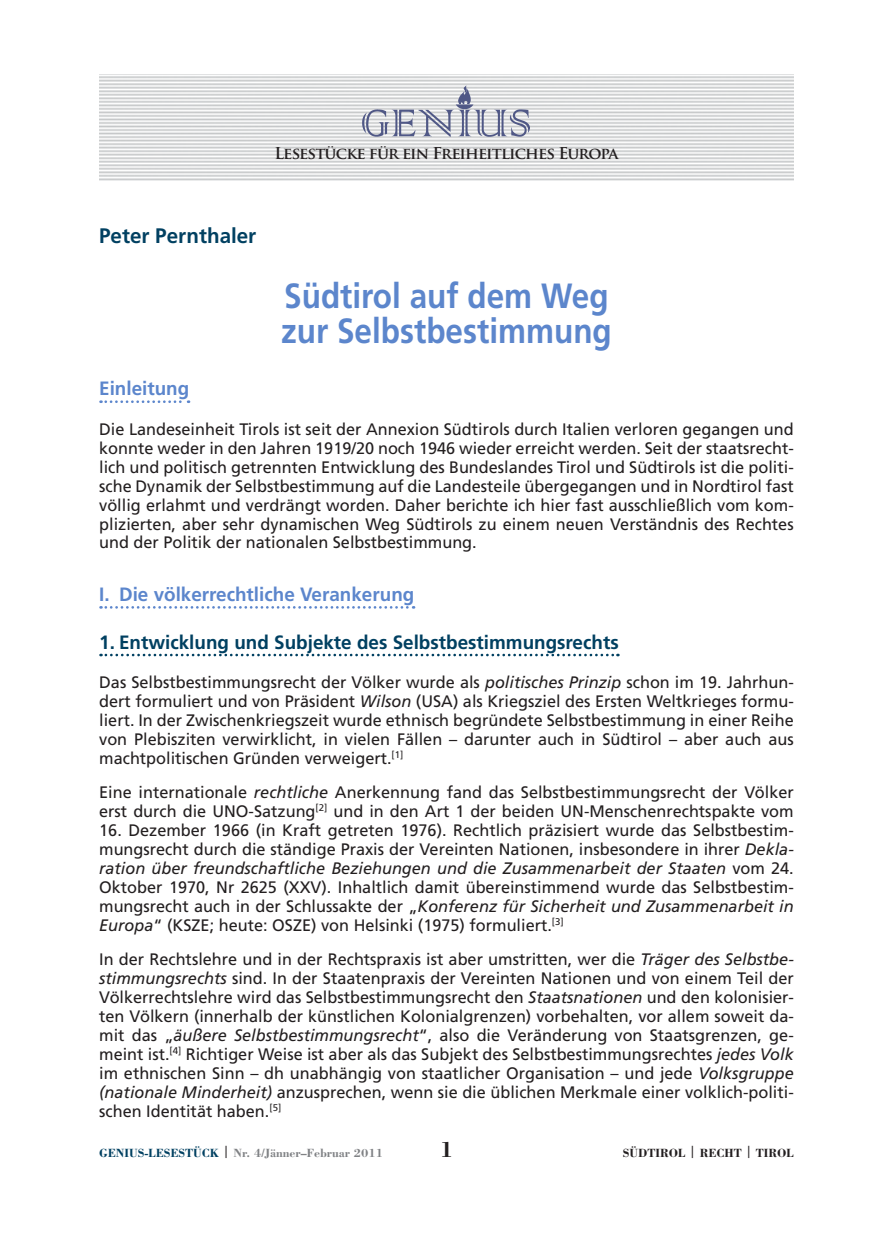
<style>
.page{position:relative;width:893px;height:1241px;background:#fff}
.page>*{position:absolute;margin:0;border:0;box-sizing:border-box;transform-origin:0 0}
.Beitrag_Titel{font:700 35px/35px "Frutiger LT Std";color:#5c86cc;scale:.9 1}
.Fußzeile{font:700 22.75px "Bodoni Std";color:#231f20}
.Beitrag_Autor{font:700 21px "Frutiger LT Std";color:#004061}
.Zwischentitel_Stufe{font:700 19.25px "Frutiger LT Std";color:#004061}
.Zwischentitel{font:700 19.25px "Frutiger LT Std";color:#5c86cc}
.t1{font:16.62px/18.9px "Frutiger LT Std";color:#231f20;text-align:justify}
.t2{font:700 15.92px "Trajan Pro";letter-spacing:-.05em;color:#231f20}
.Fußzeile-2{font:700 12.25px "Bodoni Std";color:#808285}
.Fußzeile-3{font:700 12.25px "Bodoni Std";color:#231f20}
.s1{font-style:italic}
.s2{color:#004061}
.s3{color:#231f20}
</style>
<div class="page">
<img style="left:99px;top:74px;width:695px;height:107px">
<img style="left:362px;top:84px;width:167px;height:53px">
<img style="left:453px;top:83px;width:22px;height:22px">
<svg style="left:101px;top:400px;width:88px;height:3px"></svg>
<svg style="left:101px;top:606px;width:313px;height:2px"></svg>
<svg style="left:101px;top:653px;width:517px;height:3px"></svg>
<p class="t2" style="left:274px;top:143px;width:346px">Lesestücke für ein Freiheitliches Europa</p>
<p class="Beitrag_Autor" style="left:99px;top:223px;width:159px">Peter Pernthaler</p>
<p class="Beitrag_Titel" style="left:281px;top:278px;width:369px">Südtirol auf dem Weg zur Selbstbestimmung</p>
<p class="Zwischentitel" style="left:99px;top:377px;width:92px">Einleitung</p>
<p class="t1" style="left:99px;top:419px;width:696px">Die Landeseinheit Tirols ist seit der Annexion Südtirols durch Italien verloren gegangen und konnte weder in den Jahren 1919/20 noch 1946 wieder erreicht werden. Seit der staatsrecht&shy;lich und politisch getrennten Entwicklung des Bundeslandes Tirol und Südtirols ist die politi&shy;sche Dynamik der Selbstbestimmung auf die Landesteile übergegangen und in Nordtirol fast völlig erlahmt und verdrängt worden. Daher berichte ich hier fast ausschließlich vom kom&shy;plizierten, aber sehr dynamischen Weg Südtirols zu einem neuen Verständnis des Rechtes und der Politik der nationalen Selbstbestimmung.</p>
<p class="Zwischentitel" style="left:99px;top:583px;width:317px">I. Die völkerrechtliche Verankerung</p>
<p class="Zwischentitel_Stufe" style="left:99px;top:630px;width:521px">1. Entwicklung und Subjekte des Selbstbestimmungsrechts</p>
<p class="t1" style="left:99px;top:672px;width:696px">Das Selbstbestimmungsrecht der Völker wurde als <span class="s1">politisches Prinzip</span> schon im 19. Jahrhun&shy;dert formuliert und von Präsident <span class="s1">Wilson</span> (USA) als Kriegsziel des Ersten Weltkrieges formu&shy;liert. In der Zwischenkriegszeit wurde ethnisch begründete Selbstbestimmung in einer Reihe von Plebisziten verwirklicht, in vielen Fällen – darunter auch in Südtirol – aber auch aus machtpolitischen Gründen verweigert.<sup>[1]</sup></p>
<p class="t1" style="left:99px;top:782px;width:696px">Eine internationale <span class="s1">rechtliche</span> Anerkennung fand das Selbstbestimmungsrecht der Völker erst durch die UNO-Satzung<sup>[2]</sup> und in den Art 1 der beiden UN-Menschenrechtspakte vom</p>
<p class="t1" style="left:99px;top:820px;width:696px">16. Dezember 1966 (in Kraft getreten 1976). Rechtlich präzisiert wurde das Selbstbestim&shy;mungsrecht durch die ständige Praxis der Vereinten Nationen, insbesondere in ihrer <span class="s1">Dekla&shy;ration über freundschaftliche Beziehungen und die Zusammenarbeit der Staaten</span> vom 24.<br>Oktober 1970, Nr 2625 (XXV). Inhaltlich damit übereinstimmend wurde das Selbstbestim&shy;mungsrecht auch in der Schlussakte der „<span class="s1">Konferenz für Sicherheit und Zusammenarbeit in Europa</span>“ (KSZE; heute: OSZE) von Helsinki (1975) formuliert.<sup>[3]</sup></p>
<p class="t1" style="left:99px;top:949px;width:696px">In der Rechtslehre und in der Rechtspraxis ist aber umstritten, wer die <span class="s1">Träger des Selbstbe&shy;stimmungsrechts</span> sind. In der Staatenpraxis der Vereinten Nationen und von einem Teil der Völkerrechtslehre wird das Selbstbestimmungsrecht den <span class="s1">Staatsnationen</span> und den kolonisier&shy;ten Völkern (innerhalb der künstlichen Kolonialgrenzen) vorbehalten, vor allem soweit da&shy;mit das „<span class="s1">äußere Selbstbestimmungsrecht</span>“, also die Veränderung von Staatsgrenzen, ge&shy;meint ist.<sup>[4]</sup> Richtiger Weise ist aber als das Subjekt des Selbstbestimmungsrechtes <span class="s1">jedes Volk </span>im ethnischen Sinn – dh unabhängig von staatlicher Organisation – und jede <span class="s1">Volksgruppe (nationale Minderheit)</span> anzusprechen, wenn sie die üblichen Merkmale einer volklich-politi&shy;schen Identität haben.<sup>[5]</sup></p>
<p class="Fußzeile-2" style="left:99px;top:1145px;width:285px"><span class="s2">GENIUS-LESESTÜCK</span> <span class="s3">|</span> Nr. 4/Jänner–Februar 2011</p>
<p class="Fußzeile" style="left:440px;top:1135px;width:15px">1</p>
<p class="Fußzeile-3" style="left:623px;top:1145px;width:172px">SÜDTIROL | RECHT | TIROL</p>
</div>
